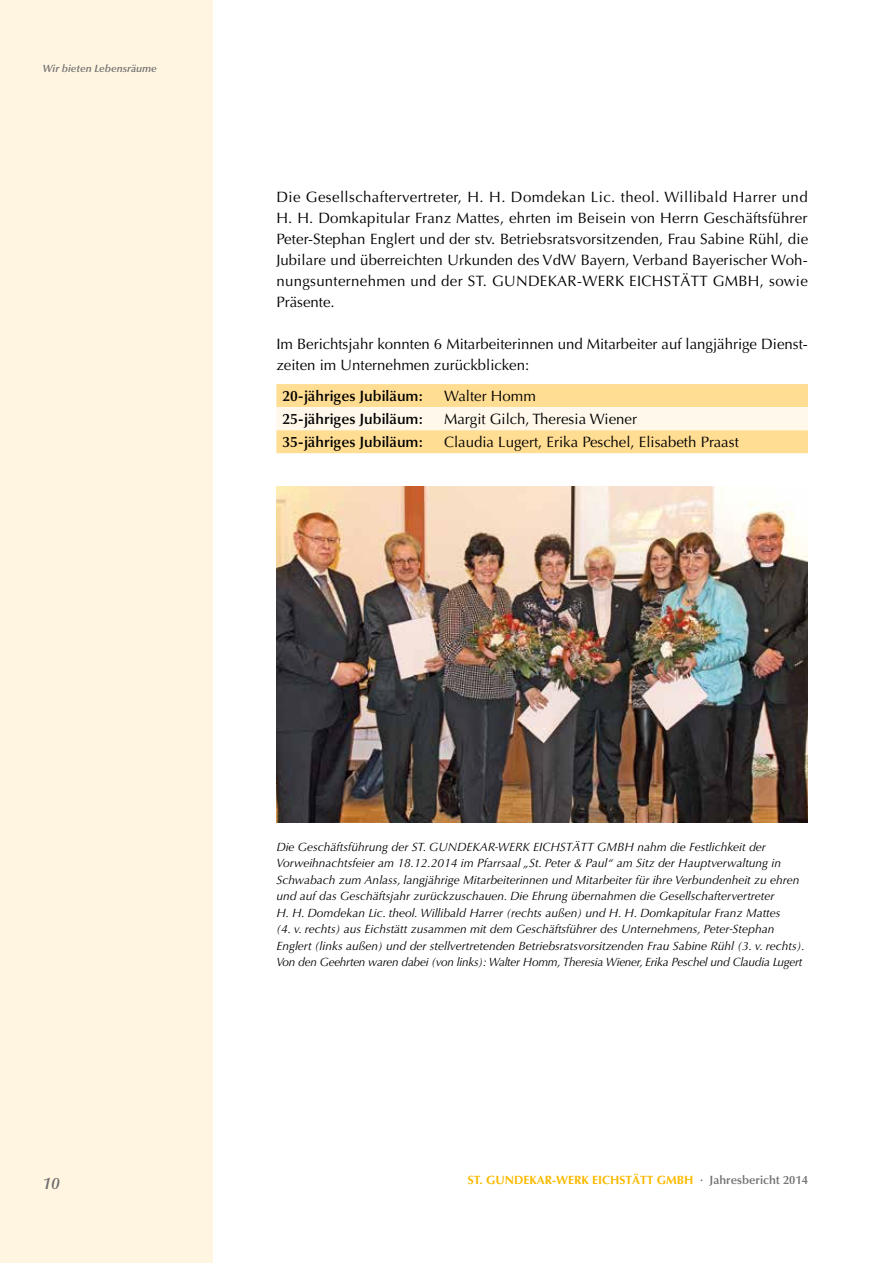
<style>
.page{position:relative;width:893px;height:1263px;background:#fff}
.page>*{position:absolute;margin:0;border:0;box-sizing:border-box;transform-origin:0 0}
.t1{font:italic 600 16.5px "Optima";color:#706f6f}
.t2{font:15px/21px "Optima";color:#000;text-align:justify}
.t3{font:600 15px "Optima";color:#000}
.t4{font:italic 12px/16.5px "Optima";color:#000}
.t5{font:700 12px "Optima";color:#fbba00}
.t6{font:italic 600 10.5px "Optima";color:#706f6f}
.s1{font-weight:600;color:#706f6f}
</style>
<div class="page">
<svg style="left:276px;top:384px;width:532px;height:69px;background:#ffe6b0"></svg>
<div style="left:0;top:0;width:213px;height:1263px;background:#fff5e1"></div>
<img style="left:276px;top:487px;width:532px;height:335px">
<p class="t6" style="left:43px;top:62px;width:116px">Wir bieten Lebensräume</p>
<p class="t2" style="left:276px;top:186px;width:533px">Die Gesellschaftervertreter, H. H. Domdekan Lic. theol. Willibald Harrer und H. H. Domkapitular Franz Mattes, ehrten im Beisein von Herrn Geschäftsführer Peter-Stephan Englert und der stv. Betriebsratsvorsitzenden, Frau Sabine Rühl, die Jubilare und überreichten Urkunden des VdW Bayern, Verband Bayerischer Woh&shy;nungsunternehmen und der ST. GUNDEKAR-WERK EICHSTÄTT GMBH, sowie Präsente.</p>
<p class="t2" style="left:276px;top:333px;width:533px">Im Berichtsjahr konnten 6 Mitarbeiterinnen und Mitarbeiter auf langjährige Dienst&shy;zeiten im Unternehmen zurückblicken:</p>
<p class="t3" style="left:282px;top:387px;width:142px">20-jähriges Jubiläum:</p>
<p class="t2" style="left:444px;top:386px;width:93px">Walter Homm</p>
<p class="t3" style="left:282px;top:410px;width:142px">25-jähriges Jubiläum:</p>
<p class="t2" style="left:444px;top:409px;width:195px">Margit Gilch, Theresia Wiener</p>
<p class="t3" style="left:282px;top:433px;width:142px">35-jähriges Jubiläum:</p>
<p class="t2" style="left:444px;top:432px;width:296px">Claudia Lugert, Erika Peschel, Elisabeth Praast</p>
<h1 class="t1" style="left:43px;top:1174px;width:19px">10</h1>
<p class="t4" style="left:276px;top:839px;width:530px">Die Geschäftsführung der ST. GUNDEKAR-WERK EICHSTÄTT GMBH nahm die Festlichkeit der Vorweihnachtsfeier am 18.12.2014 im Pfarrsaal „St. Peter &amp; Paul“ am Sitz der Hauptverwaltung in Schwabach zum Anlass, langjährige Mitarbeiterinnen und Mitarbeiter für ihre Verbundenheit zu ehren und auf das Geschäftsjahr zurückzuschauen. Die Ehrung übernahmen die Gesellschaftervertreter<br>H. H. Domdekan Lic. theol. Willibald Harrer (rechts außen) und H. H. Domkapitular Franz Mattes<br>(4. v. rechts) aus Eichstätt zusammen mit dem Geschäftsführer des Unternehmens, Peter-Stephan Englert (links außen) und der stellvertretenden Betriebsratsvorsitzenden Frau Sabine Rühl (3. v. rechts).<br>Von den Geehrten waren dabei (von links): Walter Homm, Theresia Wiener, Erika Peschel und Claudia Lugert</p>
<p class="t5" style="left:468px;top:1173px;width:341px">ST. GUNDEKAR-WERK EICHSTÄTT GMBH <span class="s1">· Jahresbericht 2014</span></p>
</div>
